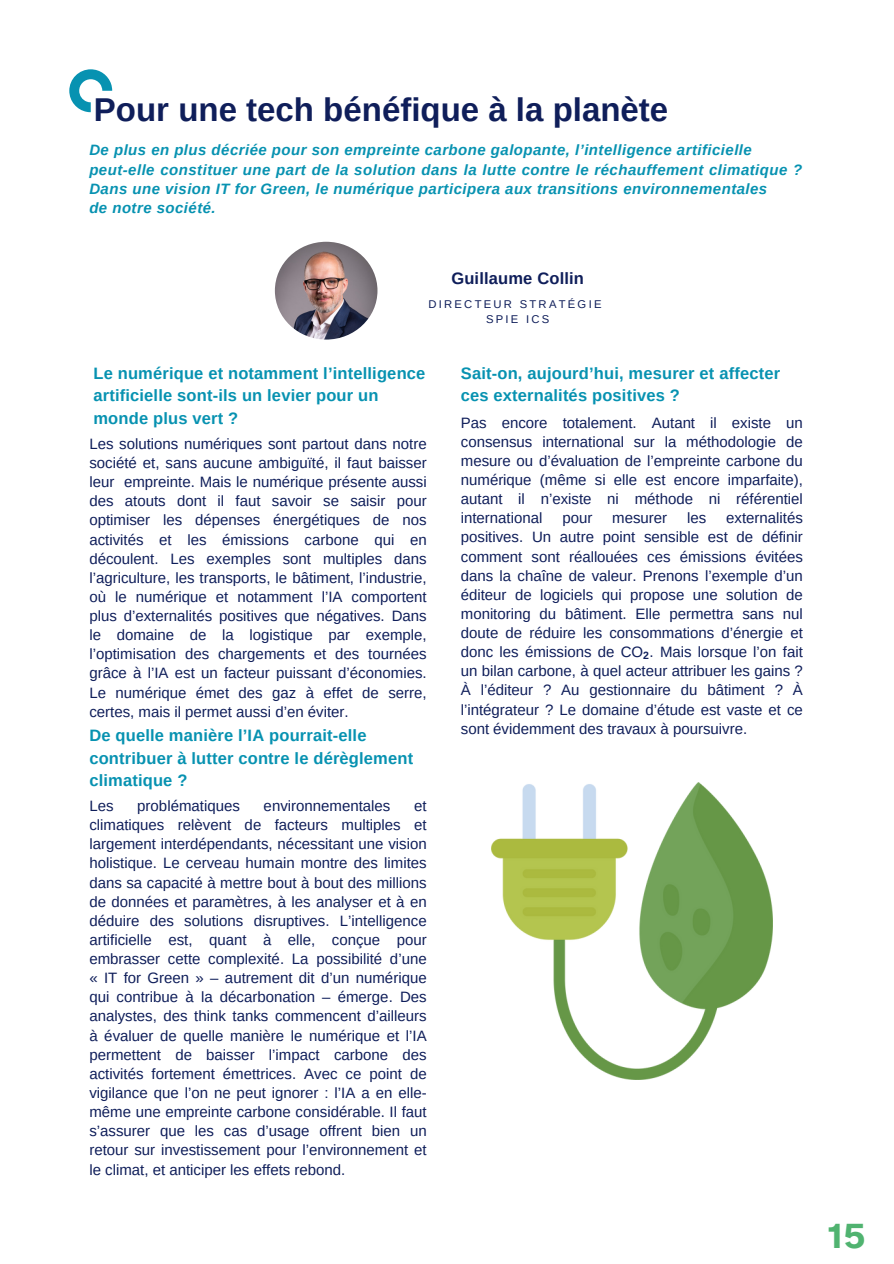
<style>
.page{position:relative;width:894px;height:1264px;background:#fff}
.page>*{position:absolute;margin:0;border:0;box-sizing:border-box;transform-origin:0 0}
.t1{font:700 36px "Atkinson Hyperlegible";color:#50b370}
.t2{font:700 33px "Arimo";color:#0f1e5a}
.t3{font:700 16.5px/22.5px "Arimo";letter-spacing:.01em;color:#0792b1}
.t4{font:700 16.5px "Arimo";letter-spacing:.01em;color:#0f1e5a}
.t5{font:15px/19.2px "Arimo";color:#0f1e5a;text-align:justify}
.t6{font:italic 700 15px/19.2px "Arimo";letter-spacing:.03em;color:#0792b1}
.t7{font:11.25px "Arimo";letter-spacing:.2em;color:#0f1e5a}
.t8{font:700 10.5px "Arimo";color:#0f1e5a}
</style>
<div class="page">
<svg style="left:69px;top:69px;width:43px;height:43px"></svg>
<img style="left:491px;top:782px;width:281px;height:297px">
<img style="left:275px;top:242px;width:102px;height:97px;border-radius:50%">
<p class="t2" style="left:94px;top:91px;width:575px">Pour une tech bénéfique à la planète</p>
<h2 class="t6" style="left:89px;top:140px;width:714px">De plus en plus décriée pour son empreinte carbone galopante, l’intelligence artificielle peut-elle constituer une part de la solution dans la lutte contre le réchauffement climatique ?<br>Dans une vision IT for Green, le numérique participera aux transitions environnementales<br>de notre société.</h2>
<h2 class="t4" style="left:451px;top:269px;width:134px">Guillaume Collin</h2>
<p class="t7" style="left:428px;top:298px;width:175px">DIRECTEUR STRATÉGIE</p>
<h2 class="t7" style="left:486px;top:313px;width:65px">SPIE ICS</h2>
<p class="t3" style="left:93px;top:362px;width:333px">Le numérique et notamment l’intelligence artificielle sont-ils un levier pour un monde plus vert ?</p>
<h3 class="t5" style="left:89px;top:434px;width:339px">Les solutions numériques sont partout dans notre société et, sans aucune ambiguïté, il faut baisser leur empreinte. Mais le numérique présente aussi des atouts dont il faut savoir se saisir pour optimiser les dépenses énergétiques de nos activités et les émissions carbone qui en découlent. Les exemples sont multiples dans l’agriculture, les transports, le bâtiment, l’industrie, où le numérique et notamment l’IA comportent plus d’externalités positives que négatives. Dans le domaine de la logistique par exemple, l’optimisation des chargements et des tournées grâce à l’IA est un facteur puissant d’économies.<br>Le numérique émet des gaz à effet de serre, certes, mais il permet aussi d’en éviter.</h3>
<h2 class="t3" style="left:89px;top:724px;width:325px">De quelle manière l’IA pourrait-elle contribuer à lutter contre le dérèglement climatique ?</h2>
<h3 class="t5" style="left:89px;top:796px;width:26px">Les</h3>
<h3 class="t5" style="left:137px;top:796px;width:104px">problématiques</h3>
<h3 class="t5" style="left:263px;top:796px;width:128px">environnementales</h3>
<h3 class="t5" style="left:89px;top:796px;width:339px;text-indent:325px">et climatiques relèvent de facteurs multiples et largement interdépendants, nécessitant une vision holistique. Le cerveau humain montre des limites dans sa capacité à mettre bout à bout des millions de données et paramètres, à les analyser et à en déduire des solutions disruptives. L’intelligence artificielle est, quant à elle, conçue pour embrasser cette complexité. La possibilité d’une « IT for Green » – autrement dit d’un numérique qui contribue à la décarbonation – émerge. Des analystes, des think tanks commencent d’ailleurs à évaluer de quelle manière le numérique et l’IA permettent de baisser l’impact carbone des activités fortement émettrices. Avec ce point de vigilance que l’on ne peut ignorer : l’IA a en elle&shy;même une empreinte carbone considérable. Il faut s’assurer que les cas d’usage offrent bien un retour sur investissement pour l’environnement et le climat, et anticiper les effets rebond.</h3>
<h2 class="t3" style="left:460px;top:362px;width:321px">Sait-on, aujourd’hui, mesurer et affecter ces externalités positives ?</h2>
<h3 class="t5" style="left:460px;top:413px;width:343px">Pas encore totalement. Autant il existe un consensus international sur la méthodologie de mesure ou d’évaluation de l’empreinte carbone du numérique (même si elle est encore imparfaite), autant il n’existe ni méthode ni référentiel international</h3>
<h3 class="t5" style="left:460px;top:508px;width:343px;text-indent:265px">externalités positives. Un autre point sensible est de définir comment sont réallouées ces émissions évitées dans la chaîne de valeur. Prenons l’exemple d’un éditeur de logiciels qui propose une solution de monitoring du bâtiment. Elle permettra sans nul doute de réduire les consommations d’énergie et donc les émissions de CO . Mais lorsque l’on fait un bilan carbone, à quel acteur attribuer les gains ?<br>À l’éditeur ? Au gestionnaire du bâtiment ? À l’intégrateur ? Le domaine d’étude est vaste et ce sont évidemment des travaux à poursuivre.</h3>
<h3 class="t5" style="left:562px;top:508px;width:31px">pour</h3>
<h3 class="t5" style="left:612px;top:508px;width:56px">mesurer</h3>
<h3 class="t5" style="left:687px;top:508px;width:21px">les</h3>
<p class="t8" style="left:643px;top:650px;width:7px">2</p>
<p class="t1" style="left:827px;top:1213px;width:40px">15</p>
</div>
